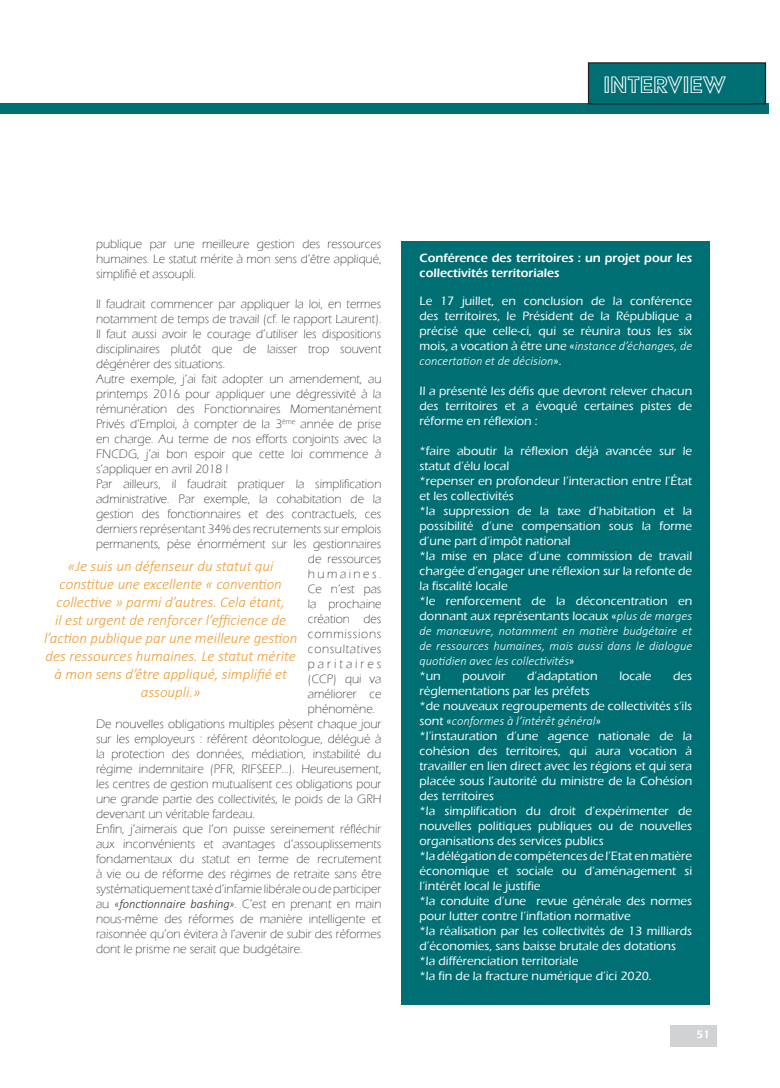
<style>
.page{position:relative;width:780px;height:1088px;background:#fff}
.page>*{position:absolute;margin:0;border:0;box-sizing:border-box;transform-origin:0 0}
.RUBRIQUE_BLANC{font:27.5px "Acier BAT Text Outline";color:#fff}
.verbatim_interview{font:italic 300 15px/18px "Calibri";color:#ee9c35;text-align:center}
.texte_deux_colonnes{font:300 12.5px/15px "Eras ITC";color:#231f20;text-align:justify}
.encadré_interview{font:500 12.5px/15px "Eras ITC";color:#fff;text-align:justify}
.encadré_interview-2{font:italic 300 12.5px/15px "Calibri";color:#fff;text-align:justify}
.encadré_interview-3{font:600 12.5px/15px "Eras ITC";color:#fff}
.texte_deux_colonnes-2{font:300 12.5px "Eras ITC";letter-spacing:.05em;color:#231f20}
.texte_deux_colonnes-3{font:300 12.5px "Eras ITC";letter-spacing:.06em;color:#231f20}
.texte_deux_colonnes-4{font:300 12.5px "Eras ITC";letter-spacing:.24em;color:#231f20}
.texte_deux_colonnes-5{font:300 12.5px "Eras ITC";letter-spacing:.2em;color:#231f20}
.t1{font:600 11.25px "Eras ITC";color:#fff}
.s1{font-family:"Calibri";font-style:italic;color:#2b2d2f}
.s2{font-family:"Calibri";font-weight:300;font-style:italic}
.s3{font-family:"Eras ITC";font-weight:500;font-style:normal}
</style>
<div class="page">
<div style="left:670px;top:1025px;width:47px;height:21px;background:#d1d2d4"></div>
<div style="left:19px;top:104px;width:750px;height:10px;background:#006f74"></div>
<div style="left:588px;top:63px;width:177px;height:41px;background:#006f74"></div>
<div style="left:588px;top:62px;width:178px;height:42px;border:1px solid #231f20"></div>
<div style="left:0;top:104px;width:18px;height:10px;background:#006f74"></div>
<div style="left:402px;top:242px;width:308px;height:763px;background:#006f74"></div>
<p class="RUBRIQUE_BLANC" style="left:603px;top:70px;width:124px">interview</p>
<p class="texte_deux_colonnes" style="left:96px;top:237px;width:287px">publique par une meilleure gestion des ressources humaines. Le statut mérite à mon sens d’être appliqué, simplifié et assoupli.</p>
<p class="texte_deux_colonnes" style="left:96px;top:297px;width:287px">Il faudrait commencer par appliquer la loi, en termes notamment de temps de travail (cf. le rapport Laurent).<br>Il faut aussi avoir le courage d’utiliser les dispositions disciplinaires plutôt que de laisser trop souvent dégénérer des situations.</p>
<p class="texte_deux_colonnes" style="left:96px;top:372px;width:287px">Autre exemple, j’ai fait adopter un amendement, au printemps 2016 pour appliquer une dégressivité à la rémunération des Fonctionnaires Momentanément Privés d’Emploi, à compter de la 3<sup>ème</sup> année de prise en charge. Au terme de nos efforts conjoints avec la FNCDG, j’ai bon espoir que cette loi commence à s’appliquer en avril 2018 !</p>
<p class="texte_deux_colonnes" style="left:96px;top:477px;width:287px">Par ailleurs, il faudrait pratiquer la simplification</p>
<p class="texte_deux_colonnes" style="left:96px;top:492px;width:287px">administrative. Par exemple, la cohabitation de la</p>
<p class="texte_deux_colonnes" style="left:96px;top:507px;width:287px">gestion des fonctionnaires et des contractuels, ces</p>
<p class="texte_deux_colonnes" style="left:96px;top:522px;width:287px">derniers représentant 34% des recrutements sur emplois</p>
<p class="texte_deux_colonnes" style="left:96px;top:537px;width:287px">permanents, pèse énormément sur les gestionnaires</p>
<p class="texte_deux_colonnes" style="left:308px;top:552px;width:75px">de ressources</p>
<p class="texte_deux_colonnes-5" style="left:308px;top:567px;width:75px">humaines.</p>
<p class="texte_deux_colonnes" style="left:308px;top:582px;width:75px">Ce n’est pas</p>
<p class="texte_deux_colonnes" style="left:308px;top:597px;width:75px">la prochaine</p>
<p class="texte_deux_colonnes" style="left:308px;top:612px;width:75px">création des</p>
<p class="texte_deux_colonnes-3" style="left:308px;top:627px;width:75px">commissions</p>
<p class="texte_deux_colonnes-2" style="left:308px;top:642px;width:75px">consultatives</p>
<p class="texte_deux_colonnes-4" style="left:308px;top:657px;width:75px">paritaires</p>
<p class="texte_deux_colonnes" style="left:308px;top:672px;width:75px">(CCP) qui va</p>
<p class="texte_deux_colonnes" style="left:308px;top:687px;width:75px">améliorer ce</p>
<p class="texte_deux_colonnes" style="left:308px;top:702px;width:69px">phénomène.</p>
<p class="texte_deux_colonnes" style="left:96px;top:717px;width:287px">De nouvelles obligations multiples pèsent chaque jour sur les employeurs : référent déontologue, délégué à la protection des données, médiation, instabilité du régime indemnitaire (PFR, RIFSEEP…). Heureusement, les centres de gestion mutualisent ces obligations pour une grande partie des collectivités, le poids de la GRH devenant un véritable fardeau.</p>
<p class="texte_deux_colonnes" style="left:96px;top:822px;width:287px">Enfin, j’aimerais que l’on puisse sereinement réfléchir aux inconvénients et avantages d’assouplissements fondamentaux du statut en terme de recrutement à vie ou de réforme des régimes de retraite sans être systématiquement taxé d’infamie libérale ou de participer au «<span class="s1">fonctionnaire bashing</span>». C’est en prenant en main nous-même des réformes de manière intelligente et raisonnée qu’on évitera à l’avenir de subir des réformes dont le prisme ne serait que budgétaire.</p>
<p class="verbatim_interview" style="left:44px;top:557px;width:255px">«Je suis un défenseur du statut qui constitue une excellente « convention collective » parmi d’autres. Cela étant,<br>il est urgent de renforcer l’efficience de l’action publique par une meilleure gestion des ressources humaines. Le statut mérite à mon sens d’être appliqué, simplifié et assoupli.»</p>
<p class="encadré_interview-3" style="left:419px;top:250px;width:274px">Conférence des territoires : un projet pour les collectivités territoriales</p>
<p class="encadré_interview" style="left:419px;top:294px;width:274px">Le 17 juillet, en conclusion de la conférence des territoires, le Président de la République a précisé que celle-ci, qui se réunira tous les six mois, a vocation à être une «<span class="s2">instance d’échanges, de concertation et de décision</span>».</p>
<p class="encadré_interview" style="left:419px;top:384px;width:274px">Il a présenté les défis que devront relever chacun des territoires et a évoqué certaines pistes de réforme en réflexion :</p>
<p class="encadré_interview" style="left:419px;top:444px;width:274px">*faire aboutir la réflexion déjà avancée sur le statut d’élu local</p>
<p class="encadré_interview" style="left:419px;top:474px;width:274px">*repenser en profondeur l’interaction entre l’État et les collectivités</p>
<p class="encadré_interview" style="left:419px;top:504px;width:274px">*la suppression de la taxe d’habitation et la possibilité d’une compensation sous la forme d’une part d’impôt national</p>
<p class="encadré_interview" style="left:419px;top:549px;width:274px">*la mise en place d’une commission de travail chargée d’engager une réflexion sur la refonte de la fiscalité locale</p>
<p class="encadré_interview-2" style="left:419px;top:593px;width:274px"><span class="s3">*le renforcement de la déconcentration en donnant aux représentants locaux «</span>plus de marges de manœuvre, notamment en matière budgétaire et de ressources humaines, mais aussi dans le dialogue quotidien avec les collectivités<span class="s3">»</span></p>
<p class="encadré_interview" style="left:419px;top:669px;width:23px">*un</p>
<p class="encadré_interview" style="left:462px;top:669px;width:44px">pouvoir</p>
<p class="encadré_interview" style="left:527px;top:669px;width:72px">d’adaptation</p>
<p class="encadré_interview" style="left:619px;top:669px;width:34px">locale</p>
<p class="encadré_interview" style="left:673px;top:669px;width:21px">des</p>
<p class="encadré_interview" style="left:419px;top:684px;width:172px">réglementations par les préfets</p>
<p class="encadré_interview" style="left:419px;top:699px;width:274px">*de nouveaux regroupements de collectivités s’ils sont «<span class="s2">conformes à l’intérêt général</span>»</p>
<p class="encadré_interview" style="left:419px;top:729px;width:274px">*l’instauration d’une agence nationale de la cohésion des territoires, qui aura vocation à travailler en lien direct avec les régions et qui sera placée sous l’autorité du ministre de la Cohésion des territoires</p>
<p class="encadré_interview" style="left:419px;top:804px;width:274px">*la simplification du droit d’expérimenter de nouvelles politiques publiques ou de nouvelles organisations des services publics</p>
<p class="encadré_interview" style="left:419px;top:849px;width:274px">*la délégation de compétences de l’Etat en matière économique et sociale ou d’aménagement si l’intérêt local le justifie</p>
<p class="encadré_interview" style="left:419px;top:894px;width:274px">*la conduite d’une revue générale des normes pour lutter contre l’inflation normative</p>
<p class="encadré_interview" style="left:419px;top:924px;width:274px">*la réalisation par les collectivités de 13 milliards d’économies, sans baisse brutale des dotations</p>
<p class="encadré_interview" style="left:419px;top:954px;width:160px">*la différenciation territoriale</p>
<p class="encadré_interview" style="left:419px;top:969px;width:234px">*la fin de la fracture numérique d’ici 2020.</p>
<p class="t1" style="left:696px;top:1028px;width:15px">51</p>
</div>
